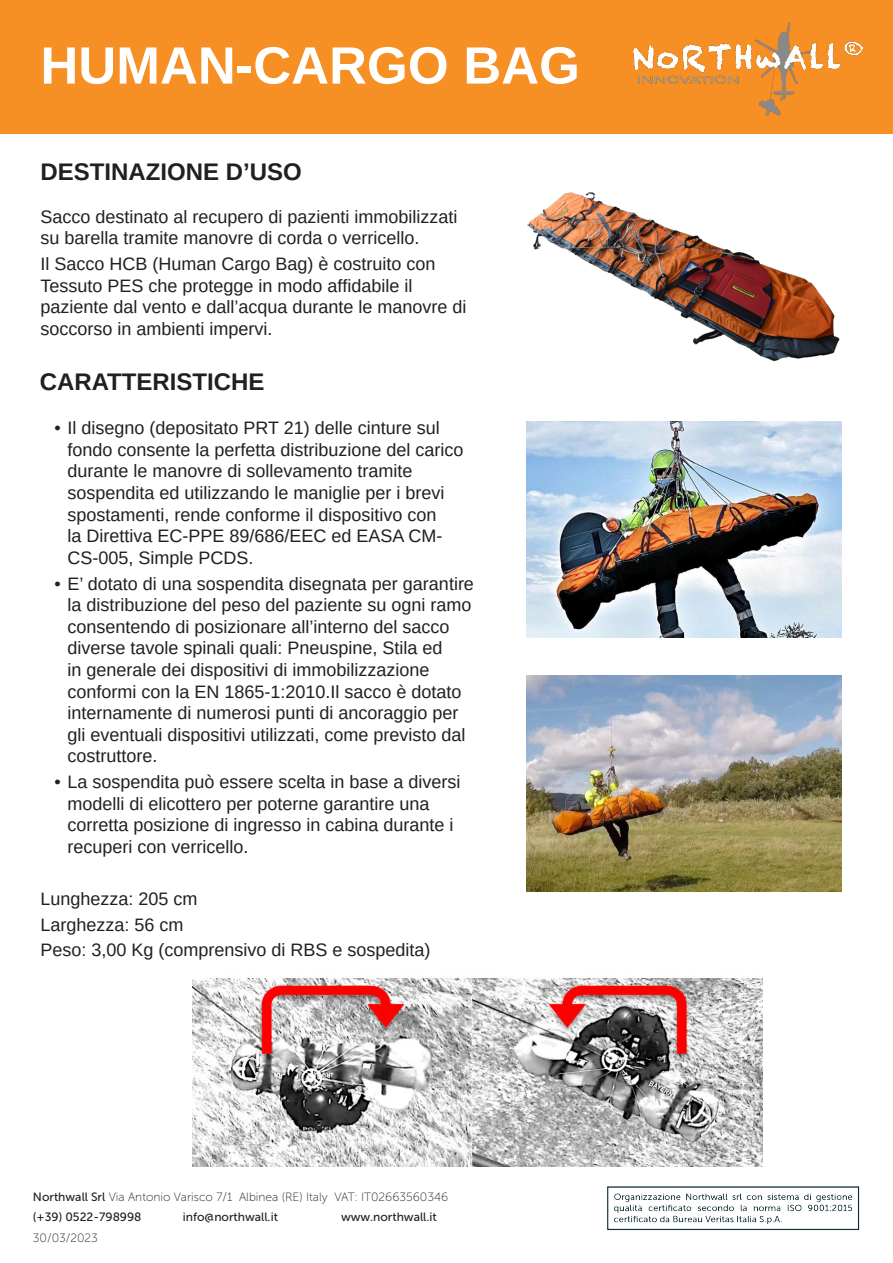
<style>
.page{position:relative;width:893px;height:1263px;background:#fff}
.page>*{position:absolute;margin:0;border:0;box-sizing:border-box;transform-origin:0 0}
.t1{font:700 52.5px "Arimo";color:#fff}
.t2{font:700 24px "Arimo";color:#231f20}
.t3{font:18px/21.6px "Arimo";color:#231f20}
.t4{font:12px "Museo Sans 100";color:#231f20}
.t5{font:12px "Museo Sans 500";color:#231f20}
.s1{font-family:"Museo Sans 500"}
</style>
<div class="page">
<div style="left:0;top:0;width:893px;height:134px;background:#f69024"></div>
<img style="left:633px;top:23px;width:230px;height:93px">
<img style="left:607px;top:1186px;width:253px;height:45px">
<img style="left:527px;top:192px;width:313px;height:170px">
<img style="left:526px;top:421px;width:316px;height:216px">
<img style="left:526px;top:675px;width:316px;height:216px">
<img style="left:193px;top:978px;width:569px;height:188px">
<p class="t1" style="left:40px;top:29px;width:541px">HUMAN-CARGO BAG</p>
<p class="t2" style="left:40px;top:155px;width:263px">DESTINAZIONE D’USO</p>
<p class="t3" style="left:40px;top:206px;width:419px">Sacco destinato al recupero di pazienti immobilizzati su barella tramite manovre di corda o verricello.</p>
<p class="t3" style="left:40px;top:253px;width:428px">Il Sacco HCB (Human Cargo Bag) è costruito con Tessuto PES che protegge in modo affidabile il paziente dal vento e dall’acqua durante le manovre di soccorso in ambienti impervi.</p>
<p class="t2" style="left:40px;top:365px;width:226px">CARATTERISTICHE</p>
<p class="t3" style="left:67px;top:417px;width:398px;text-indent:-13px">• Il disegno (depositato PRT 21) delle cinture sul fondo consente la perfetta distribuzione del carico durante le manovre di sollevamento tramite sospendita ed utilizzando le maniglie per i brevi spostamenti, rende conforme il dispositivo con<br>la Direttiva EC-PPE 89/686/EEC ed EASA CM-CS-005, Simple PCDS.</p>
<p class="t3" style="left:67px;top:573px;width:408px;text-indent:-13px">• E’ dotato di una sospendita disegnata per garantire la distribuzione del peso del paziente su ogni ramo consentendo di posizionare all’interno del sacco diverse tavole spinali quali: Pneuspine, Stila ed<br>in generale dei dispositivi di immobilizzazione conformi con la EN 1865-1:2010.Il sacco è dotato internamente di numerosi punti di ancoraggio per gli eventuali dispositivi utilizzati, come previsto dal costruttore.</p>
<p class="t3" style="left:67px;top:771px;width:395px;text-indent:-13px">• La sospendita può essere scelta in base a diversi modelli di elicottero per poterne garantire una corretta posizione di ingresso in cabina durante i recuperi con verricello.</p>
<p class="t3" style="left:40px;top:888px;width:159px">Lunghezza: 205 cm</p>
<p class="t3" style="left:40px;top:914px;width:145px">Larghezza: 56 cm</p>
<p class="t3" style="left:40px;top:939px;width:392px">Peso: 3,00 Kg (comprensivo di RBS e sospedita)</p>
<p class="t4" style="left:33px;top:1190px;width:417px"><span class="s1">Northwall Srl</span> Via Antonio Varisco 7/1 Albinea (RE) Italy VAT: IT02663560346</p>
<p class="t5" style="left:33px;top:1210px;width:110px">(+39) 0522-798998</p>
<p class="t5" style="left:183px;top:1210px;width:97px">info@northwall.it</p>
<p class="t5" style="left:341px;top:1210px;width:97px">www.northwall.it</p>
<p class="t4" style="left:33px;top:1231px;width:66px">30/03/2023</p>
</div>
